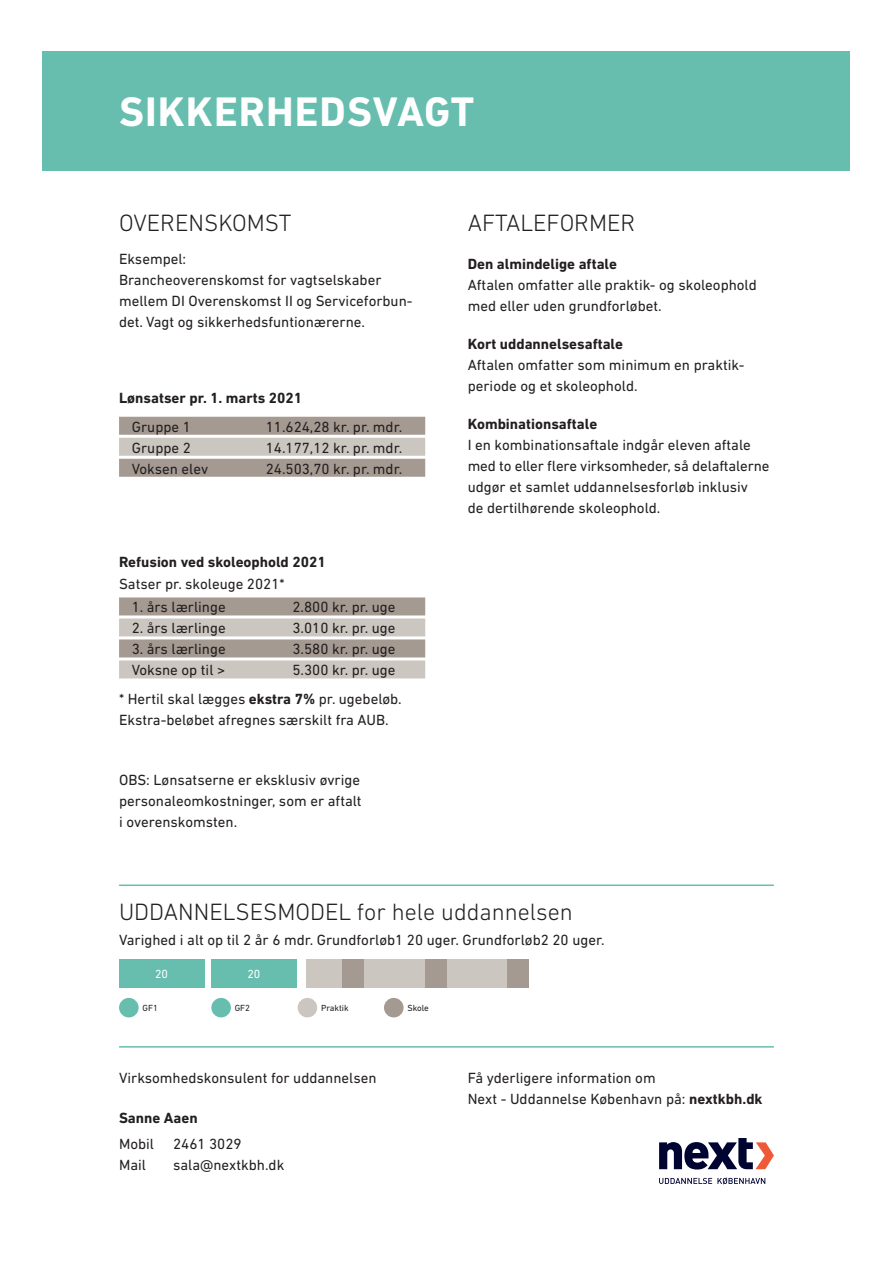
<style>
.page{position:relative;width:893px;height:1263px;background:#fff}
.page>*{position:absolute;margin:0;border:0;box-sizing:border-box;transform-origin:0 0}
.t1{font:700 42px "DIN Next LT Pro";letter-spacing:.025em;color:#fff}
.t2{font:300 24px "DIN Next LT Pro";color:#231f20}
.t3{font:15px/21px "DIN Next LT Pro";color:#231f20}
.t4{font:700 15px "DIN Next LT Pro";color:#231f20}
.t5{font:12px "DIN Next LT Pro";color:#fff}
.t6{font:9px "DIN Next LT Pro";color:#231f20}
.s1{font-weight:700}
</style>
<div class="page">
<div style="left:43px;top:51px;width:807px;height:119px;background:#67beaf"></div>
<div style="left:119px;top:417px;width:306px;height:18px;background:#a59a92"></div>
<div style="left:119px;top:438px;width:306px;height:18px;background:#ccc6c0"></div>
<div style="left:119px;top:459px;width:306px;height:18px;background:#a59a92"></div>
<div style="left:306px;top:959px;width:222px;height:28px;background:#ccc6c0"></div>
<div style="left:342px;top:959px;width:21px;height:28px;background:#a59a92"></div>
<div style="left:425px;top:959px;width:21px;height:28px;background:#a59a92"></div>
<div style="left:507px;top:959px;width:21px;height:28px;background:#a59a92"></div>
<div style="left:298px;top:998px;width:19px;height:19px;background:#ccc6c0;border-radius:50%"></div>
<div style="left:384px;top:998px;width:20px;height:19px;background:#a59a92;border-radius:50%"></div>
<hr style="left:119px;top:884px;width:655px;height:2px;background:#67beaf">
<hr style="left:119px;top:1046px;width:655px;height:1px;background:#67beaf">
<svg style="left:659px;top:1138px;width:115px;height:31px"></svg>
<svg style="left:659px;top:1177px;width:106px;height:7px"></svg>
<div style="left:119px;top:959px;width:85px;height:28px;background:#67beaf"></div>
<div style="left:211px;top:959px;width:85px;height:28px;background:#67beaf"></div>
<div style="left:119px;top:998px;width:20px;height:19px;background:#67beaf;border-radius:50%"></div>
<div style="left:211px;top:998px;width:20px;height:19px;background:#67beaf;border-radius:50%"></div>
<div style="left:119px;top:597px;width:306px;height:18px;background:#a59a92"></div>
<div style="left:119px;top:618px;width:306px;height:18px;background:#ccc6c0"></div>
<div style="left:119px;top:639px;width:306px;height:18px;background:#a59a92"></div>
<div style="left:119px;top:660px;width:306px;height:18px;background:#ccc6c0"></div>
<h1 class="t1" style="left:119px;top:87px;width:356px">SIKKERHEDSVAGT</h1>
<h2 class="t2" style="left:119px;top:209px;width:174px">OVERENSKOMST</h2>
<p class="t3" style="left:119px;top:249px;width:295px">Eksempel:<br>Brancheoverenskomst for vagtselskaber mellem DI Overenskomst II og Serviceforbun&shy;det. Vagt og sikkerhedsfuntionærerne.</p>
<p class="t4" style="left:119px;top:389px;width:185px">Lønsatser pr. 1. marts 2021</p>
<p class="t3" style="left:132px;top:416px;width:61px">Gruppe 1</p>
<p class="t3" style="left:266px;top:416px;width:138px">11.624,28 kr. pr. mdr.</p>
<p class="t3" style="left:132px;top:437px;width:61px">Gruppe 2</p>
<p class="t3" style="left:266px;top:437px;width:138px">14.177,12 kr. pr. mdr.</p>
<p class="t3" style="left:132px;top:458px;width:78px">Voksen elev</p>
<p class="t3" style="left:266px;top:458px;width:138px">24.503,70 kr. pr. mdr.</p>
<p class="t4" style="left:119px;top:553px;width:208px">Refusion ved skoleophold 2021</p>
<p class="t3" style="left:119px;top:573px;width:167px">Satser pr. skoleuge 2021*</p>
<p class="t3" style="left:132px;top:597px;width:95px">1. års lærlinge</p>
<p class="t3" style="left:292px;top:597px;width:105px">2.800 kr. pr. uge</p>
<p class="t3" style="left:132px;top:618px;width:95px">2. års lærlinge</p>
<p class="t3" style="left:292px;top:618px;width:105px">3.010 kr. pr. uge</p>
<p class="t3" style="left:132px;top:639px;width:95px">3. års lærlinge</p>
<p class="t3" style="left:292px;top:639px;width:105px">3.580 kr. pr. uge</p>
<p class="t3" style="left:132px;top:660px;width:95px">Voksne op til &gt;</p>
<p class="t3" style="left:119px;top:655px;width:284px;line-height:29.1px;text-indent:173px">5.300 kr. pr. uge * Hertil skal lægges <span class="s1">ekstra 7%</span> pr. ugebeløb.</p>
<p class="t3" style="left:119px;top:710px;width:271px">Ekstra-beløbet afregnes særskilt fra AUB.</p>
<p class="t3" style="left:119px;top:769px;width:244px;text-align:justify">OBS: Lønsatserne er eksklusiv øvrige personaleomkostninger, som er aftalt i overenskomsten.</p>
<h2 class="t2" style="left:468px;top:209px;width:169px">AFTALEFORMER</h2>
<p class="t4" style="left:468px;top:255px;width:151px">Den almindelige aftale</p>
<p class="t3" style="left:468px;top:274px;width:291px">Aftalen omfatter alle praktik- og skoleophold med eller uden grundforløbet.</p>
<p class="t4" style="left:468px;top:335px;width:157px">Kort uddannelsesaftale</p>
<p class="t3" style="left:468px;top:354px;width:278px">Aftalen omfatter som minimum en praktik&shy;periode og et skoleophold.</p>
<p class="t4" style="left:468px;top:415px;width:131px">Kombinationsaftale</p>
<p class="t3" style="left:468px;top:434px;width:303px">I en kombinationsaftale indgår eleven aftale med to eller flere virksomheder, så delaftalerne udgør et samlet uddannelsesforløb inklusiv<br>de dertilhørende skoleophold.</p>
<h2 class="t2" style="left:119px;top:897px;width:455px">UDDANNELSESMODEL for hele uddannelsen</h2>
<p class="t3" style="left:119px;top:929px;width:487px">Varighed i alt op til 2 år 6 mdr. Grundforløb1 20 uger. Grundforløb2 20 uger.</p>
<p class="t5" style="left:155px;top:966px;width:15px">20</p>
<p class="t5" style="left:247px;top:966px;width:15px">20</p>
<p class="t6" style="left:142px;top:1003px;width:17px">GF1</p>
<p class="t6" style="left:235px;top:1003px;width:17px">GF2</p>
<p class="t6" style="left:321px;top:1003px;width:29px">Praktik</p>
<p class="t6" style="left:407px;top:1003px;width:23px">Skole</p>
<p class="t3" style="left:119px;top:1067px;width:259px">Virksomhedskonsulent for uddannelsen</p>
<p class="t3" style="left:468px;top:1067px;width:296px">Få yderligere information om<br>Next - Uddannelse København på: <span class="s1">nextkbh.dk</span></p>
<p class="t4" style="left:119px;top:1109px;width:80px">Sanne Aaen</p>
<p class="t3" style="left:119px;top:1133px;width:37px">Mobil</p>
<p class="t3" style="left:173px;top:1133px;width:70px">2461 3029</p>
<p class="t3" style="left:119px;top:1154px;width:28px">Mail</p>
<p class="t3" style="left:173px;top:1154px;width:113px">sala@nextkbh.dk</p>
</div>
